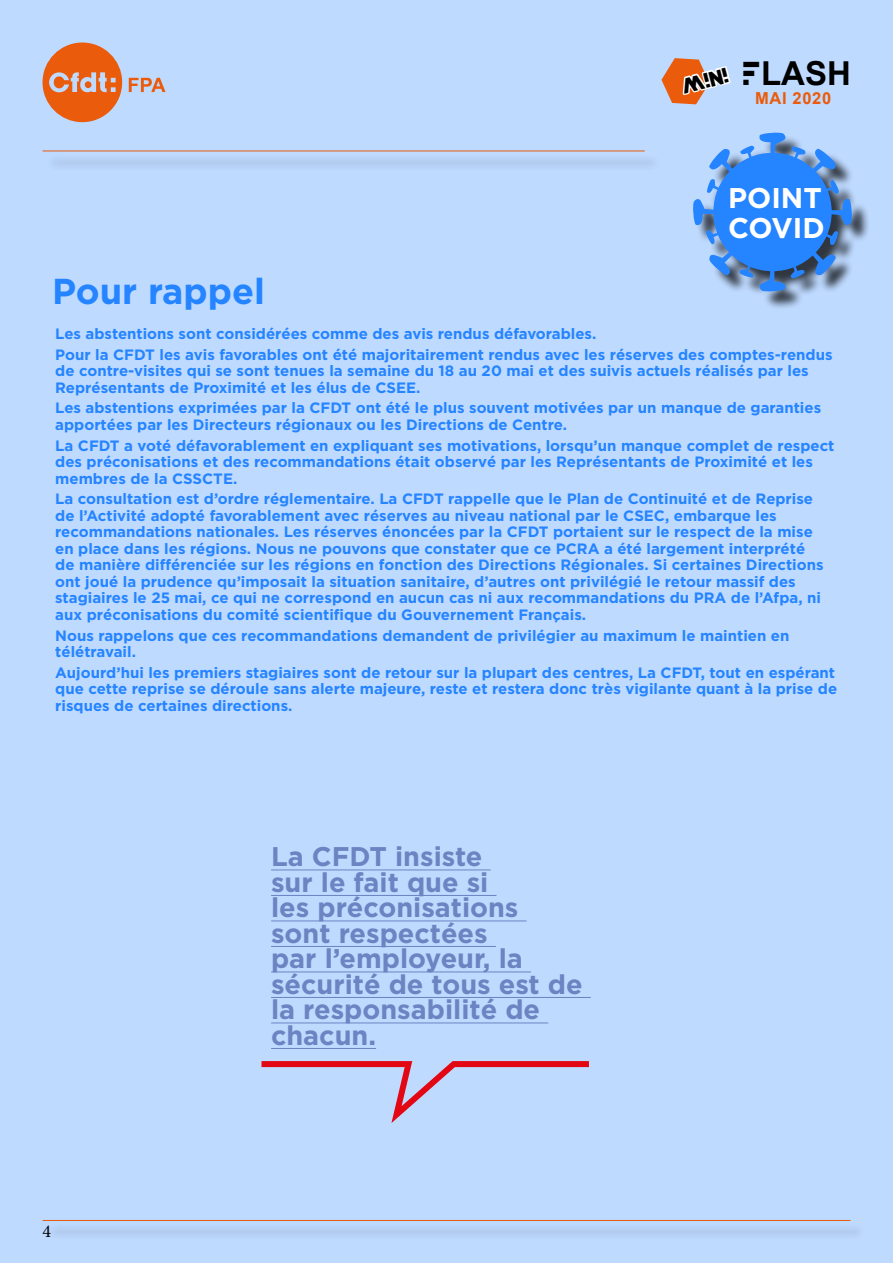
<style>
.page{position:relative;width:893px;height:1263px;background:#bedaff}
.page>*{position:absolute;margin:0;border:0;box-sizing:border-box;transform-origin:0 0}
.t1{font:700 36px "Gotham";color:#2584ff}
.t2{font:700 33px "Arial";color:#000}
.t3{font:700 28.5px/30px "Gotham";color:#fff}
.t4{font:700 27px/25.5px "Gotham";color:#6b84c2}
.t5{font:900 condensed 21px "CFDT";color:#000}
.t6{font:18px "Minion Pro";color:#000}
.t7{font:700 16.5px "Arial";letter-spacing:.04em;color:#ea5b0b}
.t8{font:700 15px/16.5px "Gotham";color:#2584ff}
.s1{font-family:"CFDT";font-weight:900;font-stretch:condensed}
</style>
<div class="page">
<svg style="left:43px;top:42px;width:80px;height:81px"></svg>
<div style="left:85px;top:81px;width:7px;height:7px;background:#ea5b0b;border-radius:50%"></div>
<svg style="left:129px;top:78px;width:37px;height:14px"></svg>
<div style="left:45px;top:154px;width:616px;height:17px;background:#b7d2f6"></div>
<hr style="left:43px;top:151px;width:602px;height:1px;background:#ea5b0b">
<div style="left:45px;top:1223px;width:822px;height:18px;background:#b8d3f7"></div>
<hr style="left:43px;top:1220px;width:807px;height:1px;background:#ea5b0b">
<svg style="left:661px;top:58px;width:70px;height:46px"></svg>
<hr style="left:271px;top:870px;width:220px;height:1px;background:#6b84c2">
<hr style="left:271px;top:895px;width:225px;height:1px;background:#6b84c2">
<hr style="left:271px;top:921px;width:256px;height:1px;background:#6b84c2">
<hr style="left:271px;top:946px;width:225px;height:1px;background:#6b84c2">
<hr style="left:271px;top:972px;width:260px;height:1px;background:#6b84c2">
<hr style="left:271px;top:997px;width:320px;height:1px;background:#6b84c2">
<hr style="left:271px;top:1023px;width:277px;height:1px;background:#6b84c2">
<hr style="left:271px;top:1048px;width:105px;height:1px;background:#6b84c2">
<div style="left:696px;top:135px;width:175px;height:175px;background:#000;opacity:.75"></div>
<div style="left:713px;top:153px;width:119px;height:118px;background:#2584ff;border-radius:50%"></div>
<svg style="left:708px;top:149px;width:25px;height:24px"></svg>
<svg style="left:693px;top:179px;width:27px;height:65px"></svg>
<svg style="left:709px;top:252px;width:96px;height:41px"></svg>
<svg style="left:812px;top:251px;width:25px;height:24px"></svg>
<svg style="left:825px;top:180px;width:28px;height:65px"></svg>
<svg style="left:740px;top:132px;width:96px;height:40px"></svg>
<svg style="left:261px;top:1061px;width:328px;height:62px"></svg>
<h3 class="t5" style="left:679px;top:75px;width:49px;rotate:-14deg">Mini</h3>
<h2 class="t2" style="left:742px;top:52px;width:111px"><span class="s1">F</span>LASH</h2>
<p class="t7" style="left:755px;top:88px;width:78px">MAI 2020</p>
<h1 class="t1" style="left:52px;top:270px;width:215px">Pour rappel</h1>
<h3 class="t3" style="left:728px;top:182px;width:98px">POINT<br>COVID</h3>
<p class="t8" style="left:55px;top:323px;width:779px;line-height:20.7px">Les abstentions sont considérées comme des avis rendus défavorables.<br>Pour la CFDT les avis favorables ont été majoritairement rendus avec les réserves des comptes-rendus</p>
<p class="t8" style="left:55px;top:362px;width:755px">de contre-visites qui se sont tenues la semaine du 18 au 20 mai et des suivis actuels réalisés par les<br>Représentants de Proximité et les élus de CSEE.</p>
<p class="t8" style="left:55px;top:399px;width:767px">Les abstentions exprimées par la CFDT ont été le plus souvent motivées par un manque de garanties apportées par les Directeurs régionaux ou les Directions de Centre.</p>
<p class="t8" style="left:55px;top:437px;width:781px">La CFDT a voté défavorablement en expliquant ses motivations, lorsqu’un manque complet de respect des préconisations et des recommandations était observé par les Représentants de Proximité et les membres de la CSSCTE.</p>
<p class="t8" style="left:55px;top:490px;width:770px">La consultation est d’ordre réglementaire. La CFDT rappelle que le Plan de Continuité et de Reprise de l’Activité adopté favorablement avec réserves au niveau national par le CSEC, embarque les recommandations nationales. Les réserves énoncées par la CFDT portaient sur le respect de la mise en place dans les régions. Nous ne pouvons que constater que ce PCRA a été largement interprété de manière différenciée sur les régions en fonction des Directions Régionales. Si certaines Directions ont joué la prudence qu’imposait la situation sanitaire, d’autres ont privilégié le retour massif des stagiaires le 25 mai, ce qui ne correspond en aucun cas ni aux recommandations du PRA de l’Afpa, ni aux préconisations du comité scientifique du Gouvernement Français.</p>
<p class="t8" style="left:55px;top:627px;width:736px">Nous rappelons que ces recommandations demandent de privilégier au maximum le maintien en télétravail.</p>
<p class="t8" style="left:55px;top:664px;width:783px">Aujourd’hui les premiers stagiaires sont de retour sur la plupart des centres, La CFDT, tout en espérant que cette reprise se déroule sans alerte majeure, reste et restera donc très vigilante quant à la prise de risques de certaines directions.</p>
<p class="t6" style="left:43px;top:1220px;width:10px">4</p>
<h3 class="t4" style="left:271px;top:843px;width:313px">La CFDT insiste<br>sur le fait que si<br>les préconisations sont respectées<br>par l’employeur, la sécurité de tous est de la responsabilité de chacun.</h3>
</div>
